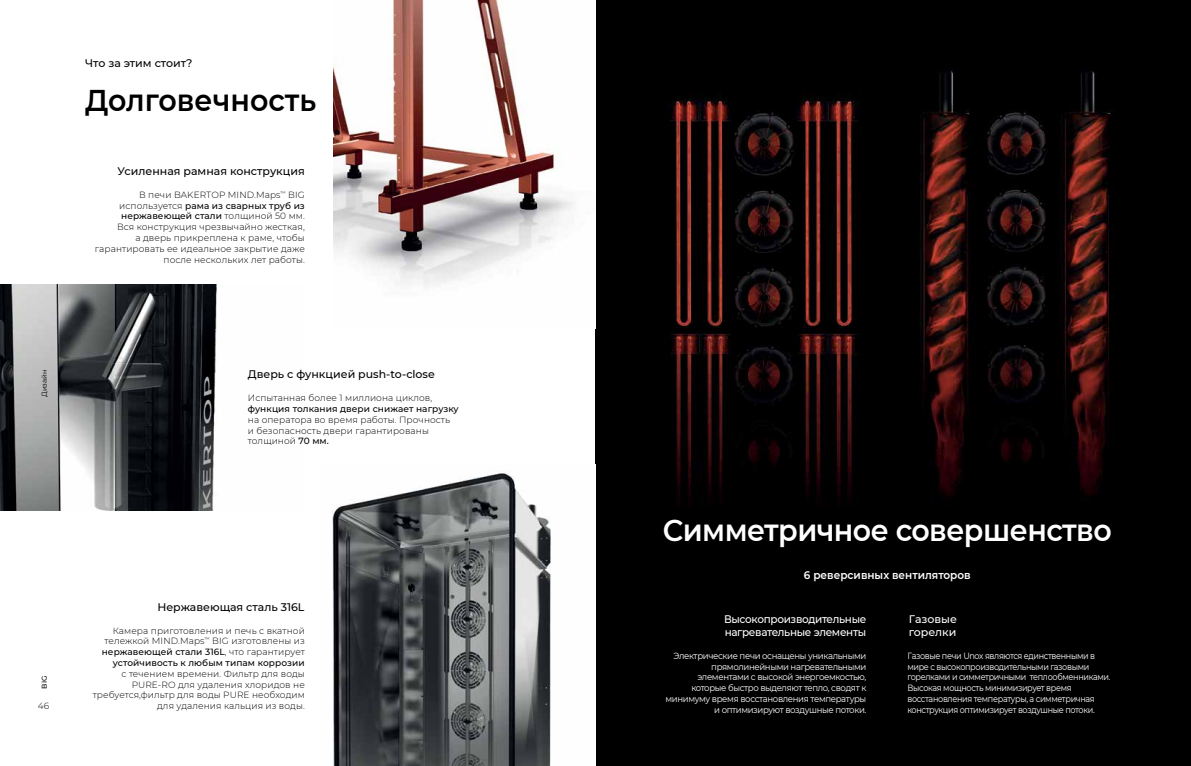
<style>
.page{position:relative;width:1191px;height:766px;background:#fff}
.page>*{position:absolute;margin:0;border:0;box-sizing:border-box;transform-origin:0 0}
.t1{font:600 30px "Montserrat";letter-spacing:-.02em;color:#fff;scale:.95 1}
.t2{font:600 30px "Montserrat";color:#000;scale:.95 1}
.t3{font:500 11px "Montserrat";color:#000}
.t4{font:500 11px/13.2px "Montserrat";letter-spacing:-.03em;color:#fff;scale:.95 1}
.t5{font:600 11px "Montserrat";color:#fff;scale:.95 1}
.t6{font:500 11px/13.2px "Montserrat";color:#fff}
.t7{font:300 9px/10.8px "Montserrat";letter-spacing:.01em;color:#000;text-align:right}
.t8{font:9px/10.8px "Montserrat";letter-spacing:-.04em;color:#fff;scale:.9 1}
.t9{font:9px/10.8px "Montserrat";letter-spacing:-.04em;color:#fff;text-align:right;scale:.95 1}
.t10{font:500 9px "Montserrat";letter-spacing:.01em;color:#000}
.t11{font:7px "Montserrat";color:#000}
.t12{font:500 7px "Montserrat";color:#000}
.s1{font-weight:500}
</style>
<div class="page">
<img style="left:595px;top:0;width:596px;height:765px">
<img style="left:333px;top:0;width:241px;height:286px">
<img style="left:332px;top:473px;width:219px;height:292px">
<img style="left:0;top:284px;width:217px;height:226px">
<p class="t3" style="left:85px;top:56px;width:109px">Что за этим стоит?</p>
<h1 class="t2" style="left:85px;top:79px;width:245px">Долговечность</h1>
<p class="t3" style="left:118px;top:163px;width:189px">Усиленная рамная конструкция</p>
<p class="t7" style="left:95px;top:189px;width:211px">В печи BAKERTOP MIND.Maps<sup>™</sup> BIG используется <span class="s1">рама из сварных труб из нержавеющей стали</span> толщиной 50 мм.<br>Вся конструкция чрезвычайно жесткая,<br>а дверь прикреплена к раме, чтобы гарантировать ее идеальное закрытие даже после нескольких лет работы.</p>
<p class="t11" style="left:40px;top:397px;width:29px;rotate:-90deg">Дизайн</p>
<p class="t3" style="left:248px;top:366px;width:188px">Дверь с функцией push-to-close</p>
<p class="t7" style="left:248px;top:392px;width:186px">Испытанная более 1 миллиона циклов,</p>
<p class="t10" style="left:248px;top:402px;width:212px">функция толкания двери снижает нагрузку</p>
<p class="t7" style="left:248px;top:414px;width:204px;text-align:left">на оператора во время работы. Прочность и безопасность двери гарантированы толщиной <span class="s1">70 мм.</span></p>
<p class="t12" style="left:40px;top:688px;width:14px;rotate:-90deg">BIG</p>
<p class="t7" style="left:38px;top:700px;width:13px">46</p>
<p class="t3" style="left:157px;top:599px;width:148px">Нержавеющая сталь 316L</p>
<p class="t7" style="left:102px;top:624px;width:205px">Камера приготовления и печь с вкатной тележкой MIND.Maps<sup>™</sup> BIG изготовлены из <span class="s1">нержавеющей стали 316L</span>, что гарантирует <span class="s1">устойчивость к любым типам коррозии</span></p>
<p class="t7" style="left:93px;top:667px;width:214px">с течением времени. Фильтр для воды PURE-RO для удаления хлоридов не требуется,фильтр для воды PURE необходим для удаления кальция из воды.</p>
<h1 class="t1" style="left:663px;top:508px;width:474px">Симметричное совершенство</h1>
<p class="t5" style="left:804px;top:567px;width:177px">6 реверсивных вентиляторов</p>
<p class="t4" style="left:724px;top:611px;width:151px">Высокопроизводительные нагревательные элементы</p>
<p class="t6" style="left:908px;top:611px;width:50px">Газовые горелки</p>
<p class="t8" style="left:907px;top:649px;width:227px">Газовые печи Unox являются единственными в мире с высокопроизводительными газовыми горелками и симметричными теплообменниками.<br>Высокая мощность минимизирует время восстановления температуры, а симметричная конструкция оптимизирует воздушные потоки.</p>
<p class="t9" style="left:665px;top:649px;width:213px">Электрические печи оснащены уникальными прямолинейными нагревательными элементами с высокой энергоемкостью, которые быстро выделяют тепло, сводят к минимуму время восстановления температуры и оптимизируют воздушные потоки.</p>
</div>
